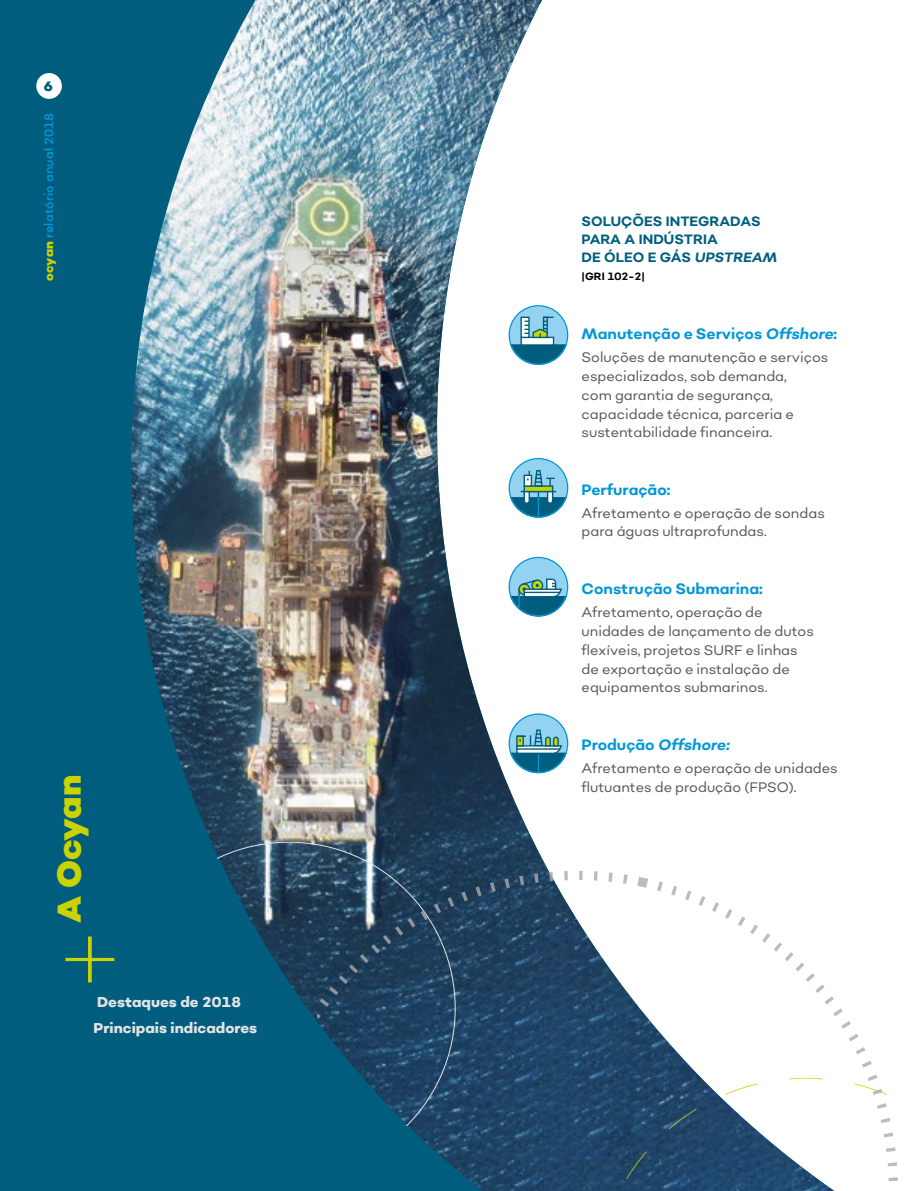
<style>
.page{position:relative;width:915px;height:1191px;background:#fff}
.page>*{position:absolute;margin:0;border:0;box-sizing:border-box;transform-origin:0 0}
.t1{font:900 33px "Sonny Gothic";letter-spacing:-.015em;color:#c8d300}
.t2{font:700 15px "Sonny Gothic";color:#0097d7}
.t3{font:italic 700 15px "Sonny Gothic";color:#0097d7}
.t4{font:800 14.25px/25.5px "Sonny Gothic";color:#e3e3e3}
.t5{font:13.8px/18.8px "Sonny Gothic";color:#575756}
.t6{font:700 13.5px/18px "Sonny Gothic";color:#005d7e}
.t7{font:900 13.5px "Sonny Gothic";color:#005d7e}
.t8{font:12px "Sonny Gothic";letter-spacing:.02em;color:#0097d7}
.t9{font:700 10.5px "Sonny Gothic";color:#000}
.s1{font-weight:900;color:#c8d300}
.s2{font-style:italic}
.s3{font-style:normal}
</style>
<div class="page">
<img style="left:546px;top:306px;width:23px;height:467px">
<img style="left:0;top:0;width:546px;height:1191px">
<svg style="left:65px;top:936px;width:49px;height:46px"></svg>
<svg style="left:217px;top:842px;width:238px;height:283px"></svg>
<svg style="left:317px;top:851px;width:231px;height:19px"></svg>
<svg style="left:317px;top:870px;width:581px;height:321px"></svg>
<div style="left:36px;top:73px;width:26px;height:26px;background:#fff;border-radius:50%"></div>
<p class="t7" style="left:44px;top:77px;width:11px">6</p>
<p class="t8" style="left:41px;top:281px;width:169px;rotate:-90deg"><span class="s1">ocyan</span> relatório anual 2018</p>
<h1 class="t1" style="left:47px;top:923px;width:150px;rotate:-90deg">A Ocyan</h1>
<p class="t4" style="left:94px;top:989px;width:165px">Destaques de 2018<br>Principais indicadores</p>
<p class="t6" style="left:581px;top:212px;width:197px">SOLUÇÕES INTEGRADAS<br>PARA A INDÚSTRIA<br>DE ÓLEO E GÁS <span class="s2">UPSTREAM</span></p>
<p class="t9" style="left:581px;top:270px;width:65px">|GRI 102-2|</p>
<p class="t2" style="left:581px;top:324px;width:257px">Manutenção e Serviços <span class="s2">Offshore</span>:</p>
<p class="t5" style="left:581px;top:348px;width:248px">Soluções de manutenção e serviços especializados, sob demanda,<br>com garantia de segurança, capacidade técnica, parceria e sustentabilidade financeira.</p>
<p class="t2" style="left:581px;top:479px;width:90px">Perfuração:</p>
<p class="t5" style="left:581px;top:503px;width:245px">Afretamento e operação de sondas para águas ultraprofundas.</p>
<p class="t2" style="left:581px;top:579px;width:183px">Construção Submarina:</p>
<p class="t5" style="left:581px;top:603px;width:234px">Afretamento, operação de unidades de lançamento de dutos flexíveis, projetos SURF e linhas de exportação e instalação de equipamentos submarinos.</p>
<p class="t3" style="left:581px;top:735px;width:149px"><span class="s3">Produção</span> Offshore:</p>
<p class="t5" style="left:581px;top:759px;width:257px">Afretamento e operação de unidades flutuantes de produção (FPSO).</p>
</div>
